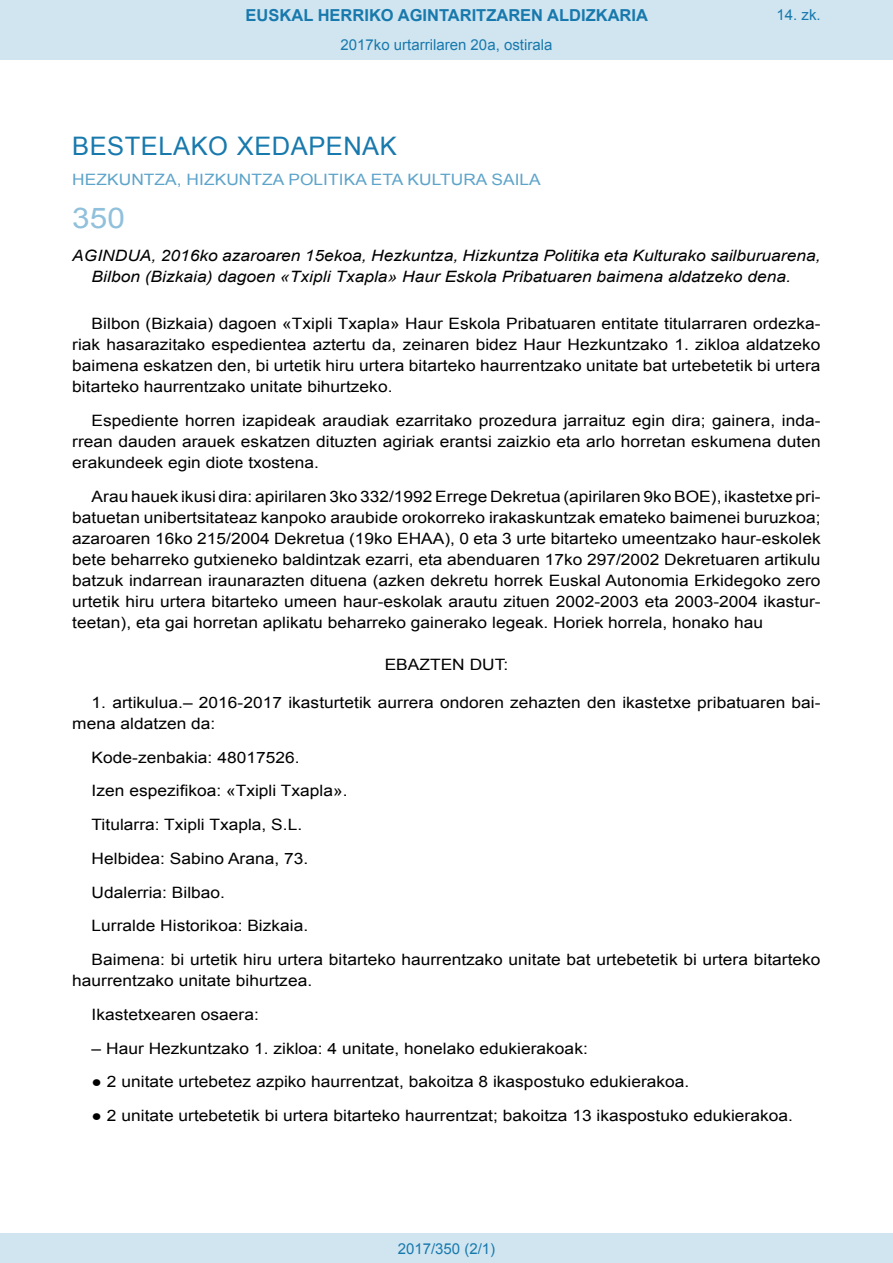
<style>
.page{position:relative;width:893px;height:1263px;background:#fff}
.page>*{position:absolute;margin:0;border:0;box-sizing:border-box;transform-origin:0 0}
.BOPVOrden{font:28.5px "Arial";color:#90c0db;scale:1.11 1}
.BOPVSeccion{font:25.5px "Arial";letter-spacing:.02em;color:#1879ad}
.t1{font:700 16.5px "Arial";color:#1879ad}
.BOPVDetalle{font:15.6px/21px "Arial";color:#000;text-align:justify;scale:1.11 1}
.BOPVTitulo{font:italic 15.6px/21px "Arial";color:#000;scale:1.11 1}
.BOPVOrganismo{font:15.6px "Arial";letter-spacing:.005em;color:#5ea4ca;scale:1.11 1}
.BOPVClave{font:15.6px "Arial";color:#000;scale:1.11 1}
.Paginacion_Centro{font:15px "Arial";color:#1879ad}
</style>
<div class="page">
<div style="left:0;top:0;width:893px;height:60px;background:#d0e5f0"></div>
<div style="left:0;top:1233px;width:893px;height:30px;background:#d0e5f0"></div>
<p class="t1" style="left:246px;top:4px;width:404px">EUSKAL HERRIKO AGINTARITZAREN ALDIZKARIA</p>
<p class="Paginacion_Centro" style="left:341px;top:35px;width:213px">2017ko urtarrilaren 20a, ostirala</p>
<p class="Paginacion_Centro" style="left:776px;top:5px;width:46px">14. zk.</p>
<p class="BOPVSeccion" style="left:72px;top:129px;width:326px">BESTELAKO XEDAPENAK</p>
<p class="BOPVOrganismo" style="left:72px;top:169px;width:424px">HEZKUNTZA, HIZKUNTZA POLITIKA ETA KULTURA SAILA</p>
<p class="BOPVOrden" style="left:72px;top:199px;width:49px">350</p>
<p class="BOPVTitulo" style="left:92px;top:246px;width:658px;text-indent:-19px">AGINDUA, 2016ko azaroaren 15ekoa, Hezkuntza, Hizkuntza Politika eta Kulturako sailburuarena,<br>Bilbon (Bizkaia) dagoen «Txipli Txapla» Haur Eskola Pribatuaren baimena aldatzeko dena.</p>
<p class="BOPVDetalle" style="left:72px;top:313px;width:676px;text-indent:19px">Bilbon (Bizkaia) dagoen «Txipli Txapla» Haur Eskola Pribatuaren entitate titularraren ordezka&shy;riak hasarazitako espedientea aztertu da, zeinaren bidez Haur Hezkuntzako 1. zikloa aldatzeko baimena eskatzen den, bi urtetik hiru urtera bitarteko haurrentzako unitate bat urtebetetik bi urtera bitarteko haurrentzako unitate bihurtzeko.</p>
<p class="BOPVDetalle" style="left:72px;top:410px;width:676px;text-indent:19px">Espediente horren izapideak araudiak ezarritako prozedura jarraituz egin dira; gainera, inda&shy;rrean dauden arauek eskatzen dituzten agiriak erantsi zaizkio eta arlo horretan eskumena duten erakundeek egin diote txostena.</p>
<p class="BOPVDetalle" style="left:72px;top:486px;width:676px;text-indent:19px">Arau hauek ikusi dira: apirilaren 3ko 332/1992 Errege Dekretua (apirilaren 9ko BOE), ikastetxe pri&shy;batuetan unibertsitateaz kanpoko araubide orokorreko irakaskuntzak emateko baimenei buruzkoa; azaroaren 16ko 215/2004 Dekretua (19ko EHAA), 0 eta 3 urte bitarteko umeentzako haur-eskolek bete beharreko gutxieneko baldintzak ezarri, eta abenduaren 17ko 297/2002 Dekretuaren artikulu batzuk indarrean iraunarazten dituena (azken dekretu horrek Euskal Autonomia Erkidegoko zero urtetik hiru urtera bitarteko umeen haur-eskolak arautu zituen 2002-2003 eta 2003-2004 ikastur&shy;teetan), eta gai horretan aplikatu beharreko gainerako legeak. Horiek horrela, honako hau</p>
<p class="BOPVClave" style="left:385px;top:654px;width:113px">EBAZTEN DUT:</p>
<p class="BOPVDetalle" style="left:72px;top:692px;width:676px;text-indent:19px">1. artikulua.– 2016-2017 ikasturtetik aurrera ondoren zehazten den ikastetxe pribatuaren bai&shy;mena aldatzen da:</p>
<p class="BOPVDetalle" style="left:92px;top:747px;width:189px">Kode-zenbakia: 48017526.</p>
<p class="BOPVDetalle" style="left:92px;top:780px;width:232px">Izen espezifikoa: «Txipli Txapla».</p>
<p class="BOPVDetalle" style="left:92px;top:814px;width:191px">Titularra: Txipli Txapla, S.L.</p>
<p class="BOPVDetalle" style="left:92px;top:848px;width:197px">Helbidea: Sabino Arana, 73.</p>
<p class="BOPVDetalle" style="left:92px;top:882px;width:122px">Udalerria: Bilbao.</p>
<p class="BOPVDetalle" style="left:92px;top:915px;width:197px">Lurralde Historikoa: Bizkaia.</p>
<p class="BOPVDetalle" style="left:72px;top:949px;width:676px;text-indent:19px">Baimena: bi urtetik hiru urtera bitarteko haurrentzako unitate bat urtebetetik bi urtera bitarteko haurrentzako unitate bihurtzea.</p>
<p class="BOPVDetalle" style="left:92px;top:1004px;width:152px">Ikastetxearen osaera:</p>
<p class="BOPVDetalle" style="left:92px;top:1038px;width:448px">– Haur Hezkuntzako 1. zikloa: 4 unitate, honelako edukierakoak:</p>
<p class="BOPVDetalle" style="left:92px;top:1071px;width:540px">● 2 unitate urtebetez azpiko haurrentzat, bakoitza 8 ikaspostuko edukierakoa.</p>
<p class="BOPVDetalle" style="left:92px;top:1105px;width:633px">● 2 unitate urtebetetik bi urtera bitarteko haurrentzat; bakoitza 13 ikaspostuko edukierakoa.</p>
<p class="Paginacion_Centro" style="left:398px;top:1238px;width:99px">2017/350 (2/1)</p>
</div>
